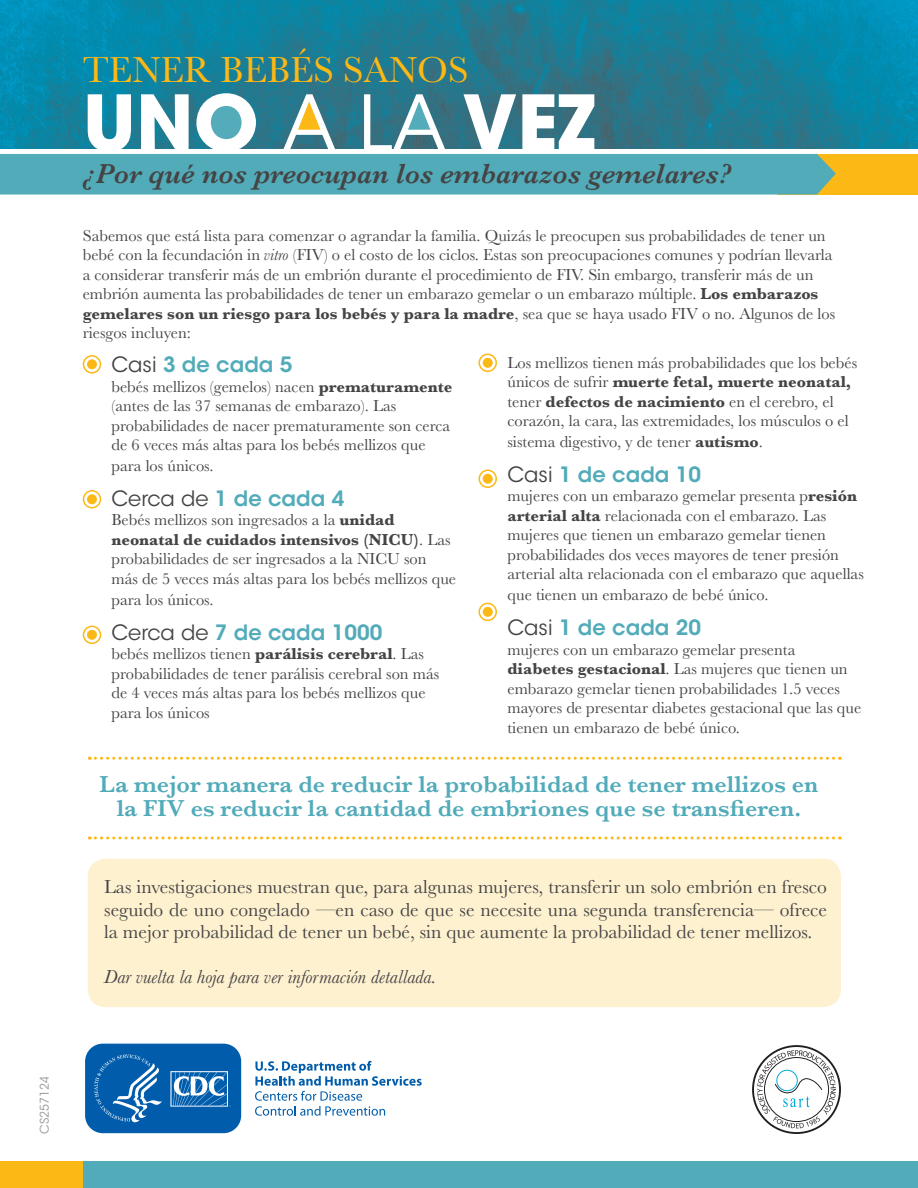
<style>
.page{position:relative;width:918px;height:1188px;background:#fff}
.page>*{position:absolute;margin:0;border:0;box-sizing:border-box;transform-origin:0 0}
.t1{font:700 76.2px "ITC Avant Garde Std";color:#fff}
.t2{font:37.5px "Baskerville";color:#fcb814}
.t3{font:italic 600 28.5px "Baskerville";color:#454445}
.t4{font:600 24px/24px "Baskerville";color:#52abb9;text-align:center}
.t5{font:600 21px "ITC Avant Garde Std";color:#52abb9}
.t6{font:19.5px/22.5px "Baskerville";color:#454445;text-align:justify}
.t7{font:italic 19.5px "Baskerville";color:#454445}
.t8{font:16.5px/19.5px "Baskerville";color:#454445}
.t9{font:12px "ITC Avant Garde Std";color:#454445}
.s1{font-weight:400}
.s2{font-style:italic}
.s3{font-weight:700}
.s4{font-weight:400;color:#454445}
</style>
<div class="page">
<div style="left:88px;top:859px;width:753px;height:148px;background:#fef1d0;border-radius:18px"></div>
<div style="left:778px;top:154px;width:140px;height:41px;background:#fcb814"></div>
<img style="left:0;top:0;width:918px;height:148px">
<div style="left:0;top:154px;width:836px;height:41px;background:#52abb9"></div>
<div style="left:83px;top:355px;width:18px;height:19px;border:2px solid #fcb814;border-radius:50%"></div>
<div style="left:87px;top:359px;width:10px;height:10px;background:#fcb814;border-radius:50%"></div>
<div style="left:83px;top:490px;width:18px;height:18px;border:2px solid #fcb814;border-radius:50%"></div>
<div style="left:87px;top:494px;width:10px;height:10px;background:#fcb814;border-radius:50%"></div>
<div style="left:83px;top:626px;width:18px;height:18px;border:2px solid #fcb814;border-radius:50%"></div>
<div style="left:87px;top:630px;width:10px;height:10px;background:#fcb814;border-radius:50%"></div>
<div style="left:478px;top:354px;width:19px;height:18px;border:2px solid #fcb814;border-radius:50%"></div>
<div style="left:483px;top:358px;width:10px;height:10px;background:#fcb814;border-radius:50%"></div>
<div style="left:478px;top:470px;width:19px;height:18px;border:2px solid #fcb814;border-radius:50%"></div>
<div style="left:483px;top:474px;width:10px;height:10px;background:#fcb814;border-radius:50%"></div>
<div style="left:478px;top:603px;width:19px;height:18px;border:2px solid #fcb814;border-radius:50%"></div>
<div style="left:483px;top:607px;width:10px;height:10px;background:#fcb814;border-radius:50%"></div>
<svg style="left:255px;top:1061px;width:167px;height:55px"></svg>
<svg style="left:85px;top:1043px;width:157px;height:91px;background:#2574b6"></svg>
<svg style="left:752px;top:1045px;width:89px;height:89px"></svg>
<div style="left:754px;top:1047px;width:85px;height:85px;background:#fff;border-radius:50%"></div>
<svg style="left:757px;top:1050px;width:79px;height:78px"></svg>
<div style="left:764px;top:1057px;width:65px;height:65px;border:1px solid #231f20;border-radius:50%"></div>
<div style="left:82px;top:1161px;width:836px;height:27px;background:#52abb9"></div>
<div style="left:0;top:1161px;width:83px;height:27px;background:#fcb814"></div>
<svg style="left:89px;top:757px;width:751px;height:3px"></svg>
<svg style="left:89px;top:836px;width:751px;height:3px"></svg>
<svg style="left:294px;top:97px;width:30px;height:36px"></svg>
<svg style="left:403px;top:97px;width:32px;height:36px"></svg>
<div style="left:208px;top:102px;width:36px;height:41px;background:#54acba;border-radius:50%"></div>
<h1 class="t2" style="left:83px;top:46px;width:387px">TENER BEBÉS SANOS</h1>
<h2 class="t1" style="left:83px;top:73px;width:514px">UNO <span class="s1">A LA</span> VEZ</h2>
<p class="t3" style="left:83px;top:154px;width:651px">¿Por qué nos preocupan los embarazos gemelares?</p>
<p class="t8" style="left:83px;top:226px;width:754px">Sabemos que está lista para comenzar o agrandar la familia. Quizás le preocupen sus probabilidades de tener un bebé con la fecundación in <span class="s2">vitro</span> (FIV) o el costo de los ciclos. Estas son preocupaciones comunes y podrían llevarla a considerar transferir más de un embrión durante el procedimiento de FIV. Sin embargo, transferir más de un embrión aumenta las probabilidades de tener un embarazo gemelar o un embarazo múltiple. <span class="s3">Los embarazos gemelares son un riesgo para los bebés y para la madre</span>, sea que se haya usado FIV o no. Algunos de los riesgos incluyen:</p>
<p class="t5" style="left:111px;top:351px;width:183px"><span class="s4">Casi</span> 3 de cada 5</p>
<p class="t8" style="left:111px;top:377px;width:342px">bebés mellizos (gemelos) nacen <span class="s3">prematuramente </span>(antes de las 37 semanas de embarazo). Las probabilidades de nacer prematuramente son cerca de 6 veces más altas para los bebés mellizos que</p>
<p class="t8" style="left:111px;top:456px;width:104px">para los únicos.</p>
<p class="t5" style="left:111px;top:485px;width:234px"><span class="s4">Cerca de</span> 1 de cada 4</p>
<p class="t8" style="left:111px;top:511px;width:346px">Bebés mellizos son ingresados a la <span class="s3">unidad neonatal de cuidados intensivos (NICU)</span>. Las probabilidades de ser ingresados a la NICU son más de 5 veces más altas para los bebés mellizos que</p>
<p class="t8" style="left:111px;top:590px;width:104px">para los únicos.</p>
<p class="t5" style="left:111px;top:619px;width:272px"><span class="s4">Cerca de</span> 7 de cada 1000</p>
<p class="t8" style="left:111px;top:644px;width:329px">bebés mellizos tienen <span class="s3">parálisis cerebral</span>. Las probabilidades de tener parálisis cerebral son más de 4 veces más altas para los bebés mellizos que para los únicos</p>
<p class="t8" style="left:507px;top:353px;width:351px">Los mellizos tienen más probabilidades que los bebés únicos de sufrir <span class="s3">muerte fetal, muerte neonatal, </span>tener <span class="s3">defectos de nacimiento</span> en el cerebro, el corazón, la cara, las extremidades, los músculos o el</p>
<p class="t8" style="left:507px;top:432px;width:257px">sistema digestivo, y de tener <span class="s3">autismo</span>.</p>
<p class="t5" style="left:507px;top:461px;width:195px"><span class="s4">Casi</span> 1 de cada 10</p>
<p class="t8" style="left:507px;top:487px;width:358px">mujeres con un embarazo gemelar presenta p<span class="s3">resión arterial alta</span> relacionada con el embarazo. Las mujeres que tienen un embarazo gemelar tienen probabilidades dos veces mayores de tener presión arterial alta relacionada con el embarazo que aquellas</p>
<p class="t8" style="left:507px;top:586px;width:263px">que tienen un embarazo de bebé único.</p>
<p class="t5" style="left:507px;top:614px;width:195px"><span class="s4">Casi</span> 1 de cada 20</p>
<p class="t8" style="left:507px;top:640px;width:355px">mujeres con un embarazo gemelar presenta <span class="s3">diabetes gestacional</span>. Las mujeres que tienen un embarazo gemelar tienen probabilidades 1.5 veces mayores de presentar diabetes gestacional que las que tienen un embarazo de bebé único.</p>
<p class="t4" style="left:100px;top:772px;width:720px">La mejor manera de reducir la probabilidad de tener mellizos en la FIV es reducir la cantidad de embriones que se transfieren.</p>
<p class="t6" style="left:104px;top:876px;width:724px">Las investigaciones muestran que, para algunas mujeres, transferir un solo embrión en fresco seguido de uno congelado —en caso de que se necesite una segunda transferencia— ofrece la mejor probabilidad de tener un bebé, sin que aumente la probabilidad de tener mellizos.</p>
<p class="t7" style="left:104px;top:964px;width:334px">Dar vuelta la hoja para ver información detallada.</p>
<p class="t9" style="left:37px;top:1134px;width:59px;rotate:-90deg">CS257124</p>
</div>
